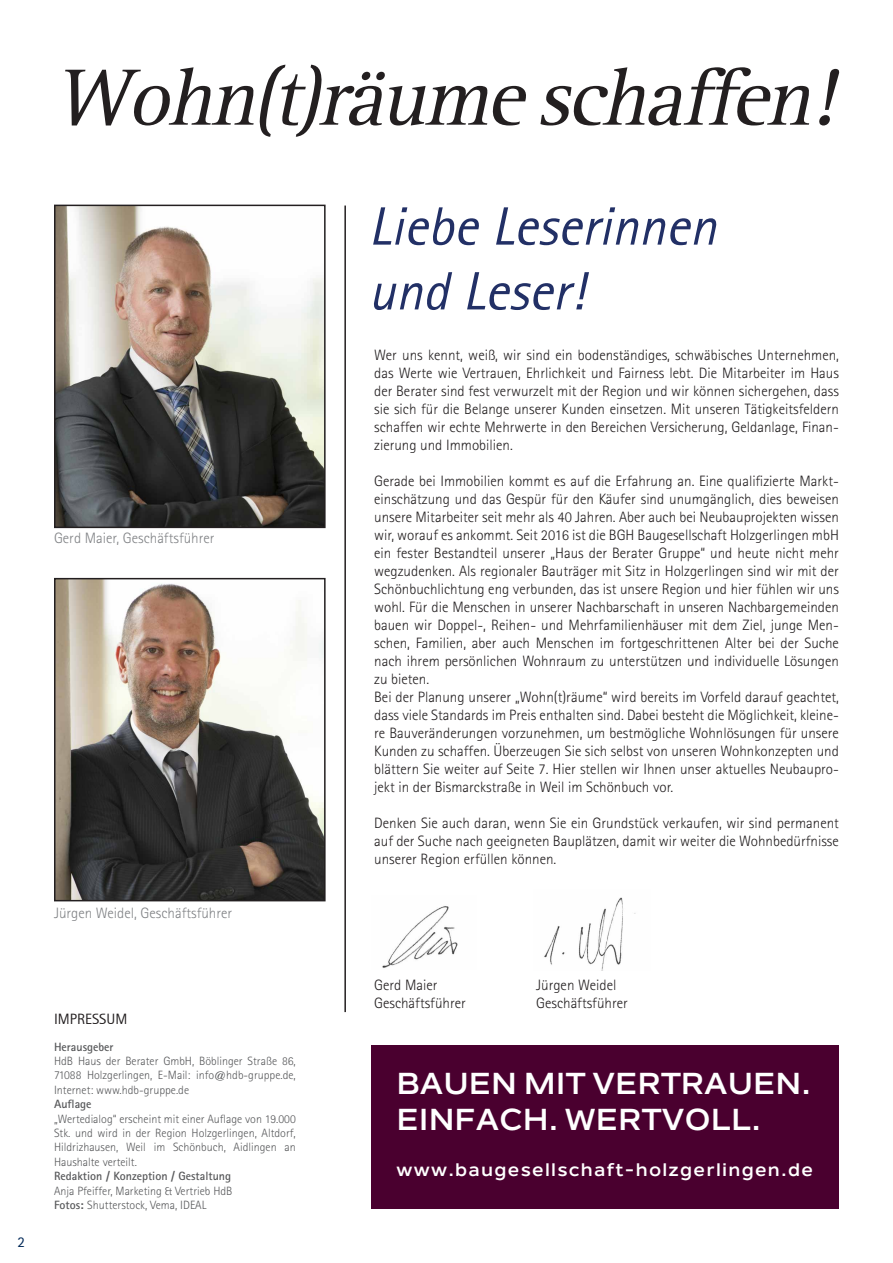
<style>
.page{position:relative;width:893px;height:1263px;background:#fff}
.page>*{position:absolute;margin:0;border:0;box-sizing:border-box;transform-origin:0 0}
.t1{font:italic 82.5px "Rotis Serif";color:#231f20}
.t2{font:italic 54px/64.8px "Rotis Sans Serif";color:#223066}
.t3{font:700 30px/36px "Nolan";color:#fff}
.t4{font:700 18px "Nolan";letter-spacing:.07em;color:#fff}
.t5{font:300 15px/18px "Rotis Sans Serif Std";color:#231f20;text-align:justify}
.t6{font:300 15px "Rotis Sans Serif Std";color:#808285}
.t7{font:15px "Rotis Sans Serif";color:#231f20}
.t8{font:15px "Rotis Sans Serif";color:#002857}
.t9{font:300 12px/14.4px "Rotis Sans Serif Std";color:#57585a;text-align:justify}
.t10{font:700 12px "Rotis Sans Serif Std";color:#57585a}
.s1{font-weight:700}
</style>
<div class="page">
<img style="left:57px;top:208px;width:266px;height:317px">
<div style="left:54px;top:205px;width:272px;height:323px;border:2px solid #231f20"></div>
<hr style="left:344px;top:206px;width:2px;height:806px;background:#231f20">
<img style="left:57px;top:581px;width:266px;height:317px">
<div style="left:54px;top:578px;width:272px;height:323px;border:2px solid #231f20"></div>
<div style="left:371px;top:1045px;width:468px;height:164px;background:#4a002f"></div>
<img style="left:382px;top:906px;width:76px;height:62px">
<img style="left:544px;top:897px;width:92px;height:74px">
<p class="t8" style="left:18px;top:1233px;width:9px">2</p>
<h1 class="t1" style="left:54px;top:50px;width:802px">Wohn(t)räumeschaffen!</h1>
<p class="t6" style="left:54px;top:529px;width:162px">Gerd Maier, Geschäftsführer</p>
<p class="t6" style="left:54px;top:904px;width:180px">Jürgen Weidel, Geschäftsführer</p>
<p class="t7" style="left:54px;top:1010px;width:75px">IMPRESSUM</p>
<p class="t10" style="left:54px;top:1039px;width:61px">Herausgeber</p>
<p class="t9" style="left:54px;top:1054px;width:243px">HdB Haus der Berater GmbH, Böblinger Straße 86, 71088 Holzgerlingen, E-Mail: info@hdb-gruppe.de, Internet: www.hdb-gruppe.de</p>
<p class="t10" style="left:54px;top:1096px;width:39px">Auflage</p>
<p class="t9" style="left:54px;top:1111px;width:243px">„Wertedialog“ erscheint mit einer Auflage von 19.000<br>Stk. und wird in der Region Holzgerlingen, Altdorf, Hildrizhausen, Weil im Schönbuch, Aidlingen an Haushalte verteilt.</p>
<p class="t10" style="left:54px;top:1168px;width:179px">Redaktion / Konzeption / Gestaltung</p>
<p class="t9" style="left:54px;top:1183px;width:180px">Anja Pfeiffer, Marketing &amp; Vertrieb HdB<br><span class="s1">Fotos:</span> Shutterstock, Vema, IDEAL</p>
<h2 class="t2" style="left:369px;top:194px;width:363px">LiebeLeserinnen und Leser!</h2>
<p class="t5" style="left:374px;top:346px;width:466px">Wer uns kennt, weiß, wir sind ein bodenständiges, schwäbisches Unternehmen, das Werte wie Vertrauen, Ehrlichkeit und Fairness lebt. Die Mitarbeiter im Haus der Berater sind fest verwurzelt mit der Region und wir können sichergehen, dass sie sich für die Belange unserer Kunden einsetzen. Mit unseren Tätigkeitsfeldern schaffen wir echte Mehrwerte in den Bereichen Versicherung, Geldanlage, Finan&shy;zierung und Immobilien.</p>
<p class="t5" style="left:374px;top:472px;width:466px;text-align:left">Gerade bei Immobilien kommt es auf die Erfahrung an. Eine qualifizierte Markt&shy;einschätzung und das Gespür für den Käufer sind unumgänglich, dies beweisen unsere Mitarbeiter seit mehr als 40 Jahren. Aber auch bei Neubauprojekten wissen wir, worauf es ankommt. Seit 2016 ist die BGH Baugesellschaft Holzgerlingen mbH ein fester Bestandteil unserer „Haus der Berater Gruppe“ und heute nicht mehr wegzudenken. Als regionaler Bauträger mit Sitz in Holzgerlingen sind wir mit der Schönbuchlichtung eng verbunden, das ist unsere Region und hier fühlen wir uns wohl. Für die Menschen in unserer Nachbarschaft in unseren Nachbargemeinden bauen wir Doppel-, Reihen- und Mehrfamilienhäuser mit dem Ziel, junge Men&shy;schen, Familien, aber auch Menschen im fortgeschrittenen Alter bei der Suche nach ihrem persönlichen Wohnraum zu unterstützen und individuelle Lösungen zu bieten.<br>Bei der Planung unserer „Wohn(t)räume“ wird bereits im Vorfeld darauf geachtet, dass viele Standards im Preis enthalten sind. Dabei besteht die Möglichkeit, kleine&shy;re Bauveränderungen vorzunehmen, um bestmögliche Wohnlösungen für unsere Kunden zu schaffen. Überzeugen Sie sich selbst von unseren Wohnkonzepten und blättern Sie weiter auf Seite 7. Hier stellen wir Ihnen unser aktuelles Neubaupro&shy;jekt in der Bismarckstraße in Weil im Schönbuch vor.</p>
<p class="t5" style="left:374px;top:814px;width:466px">Denken Sie auch daran, wenn Sie ein Grundstück verkaufen, wir sind permanent auf der Suche nach geeigneten Bauplätzen, damit wir weiter die Wohnbedürfnisse unserer Region erfüllen können.</p>
<p class="t5" style="left:374px;top:976px;width:65px">Gerd Maier</p>
<p class="t5" style="left:536px;top:976px;width:82px">Jürgen Weidel</p>
<p class="t5" style="left:374px;top:994px;width:93px">Geschäftsführer</p>
<p class="t5" style="left:536px;top:994px;width:93px">Geschäftsführer</p>
<h3 class="t3" style="left:396px;top:1066px;width:416px">BAUEN MIT VERTRAUEN.<br>EINFACH. WERTVOLL.</h3>
<p class="t4" style="left:396px;top:1159px;width:418px">www.baugesellschaft-holzgerlingen.de</p>
</div>
